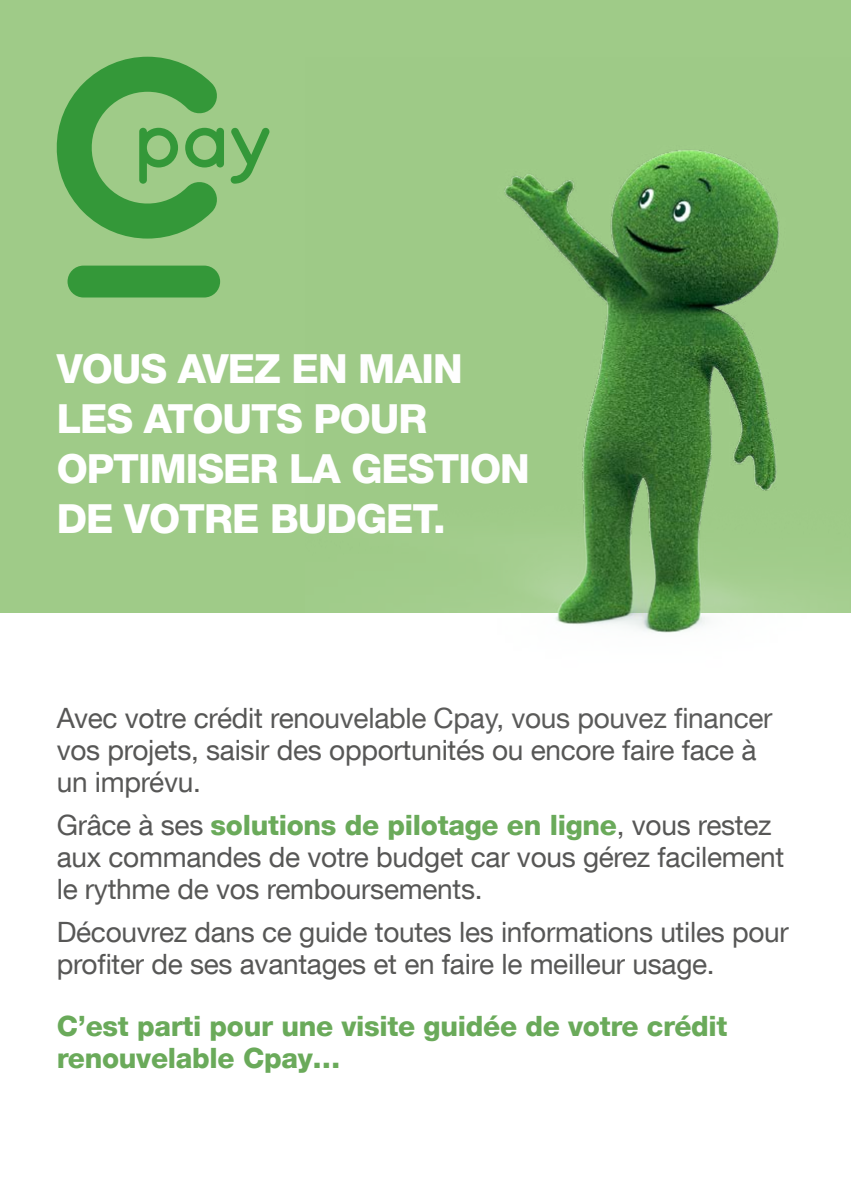
<style>
.page{position:relative;width:851px;height:1191px;background:#fff}
.page>*{position:absolute;margin:0;border:0;box-sizing:border-box;transform-origin:0 0}
.t1{font:800 40px/50px "Helvetica Neue LT Com";letter-spacing:-.025em;color:#fff}
.t2{font:28px/32px "Helvetica Neue LT Com";letter-spacing:-.01em;color:#575756}
.t3{font:800 28px/32px "Helvetica Neue LT Com";letter-spacing:-.01em;color:#6aaa5a}
.s1{font-weight:800;color:#6aaa5a}
</style>
<div class="page">
<div style="left:0;top:0;width:850px;height:612px;background:#9fcb88"></div>
<div style="left:68px;top:266px;width:152px;height:31px;background:#349839;border-radius:16px"></div>
<svg style="left:56px;top:57px;width:168px;height:181px"></svg>
<svg style="left:231px;top:127px;width:39px;height:57px"></svg>
<img style="left:305px;top:150px;width:545px;height:483px">
<h1 class="t1" style="left:57px;top:344px;width:474px">VOUS AVEZ EN MAIN<br>LES ATOUTS POUR<br>OPTIMISER LA GESTION<br>DE VOTRE BUDGET.</h1>
<p class="t2" style="left:57px;top:701px;width:717px">Avec votre crédit renouvelable Cpay, vous pouvez financer vos projets, saisir des opportunités ou encore faire face à un imprévu.</p>
<p class="t2" style="left:57px;top:808px;width:729px">Grâce à ses <span class="s1">solutions de pilotage en ligne</span>, vous restez aux commandes de votre budget car vous gérez facilement le rythme de vos remboursements.</p>
<p class="t2" style="left:57px;top:915px;width:733px">Découvrez dans ce guide toutes les informations utiles pour profiter de ses avantages et en faire le meilleur usage.</p>
<p class="t3" style="left:57px;top:1009px;width:672px">C’est parti pour une visite guidée de votre crédit renouvelable Cpay…</p>
</div>
